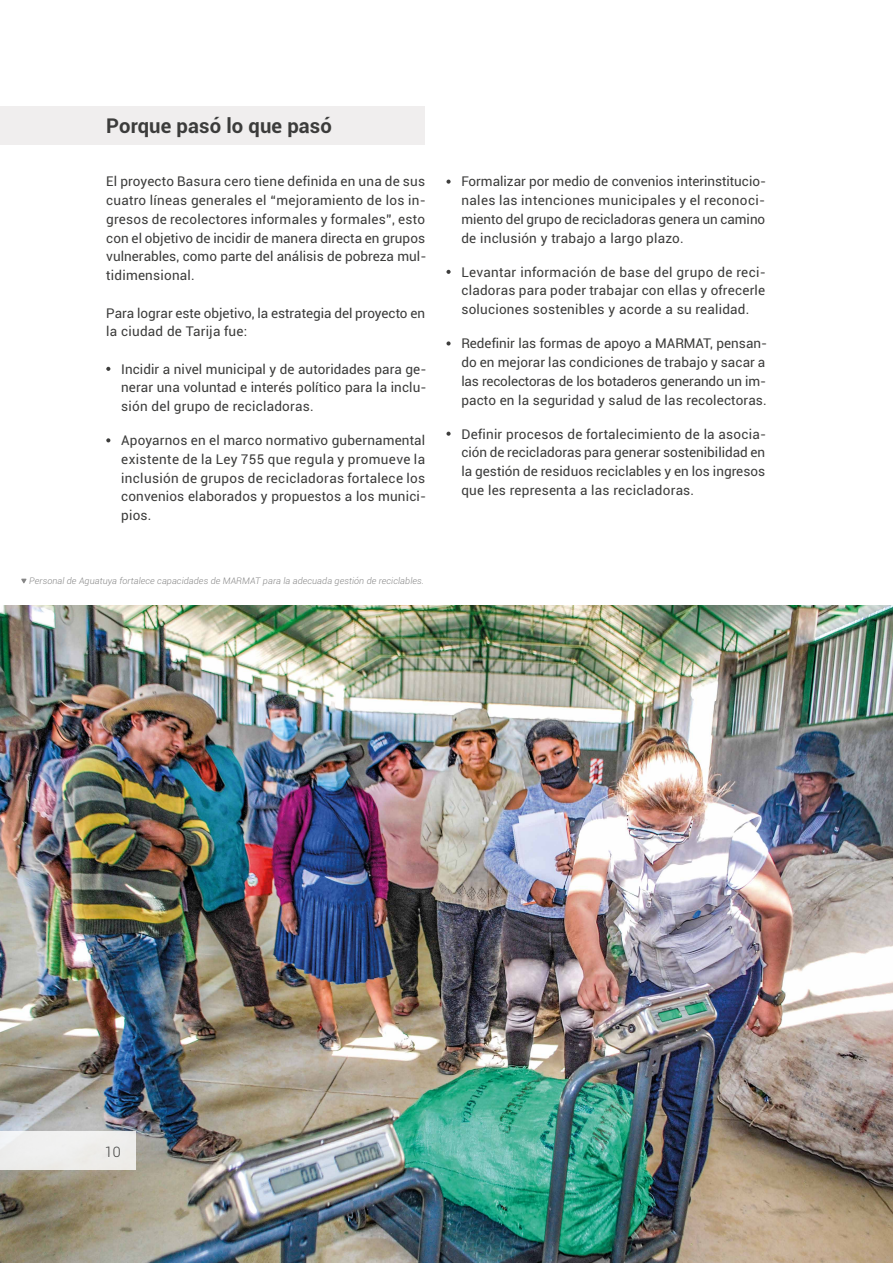
<style>
.page{position:relative;width:893px;height:1263px;background:#fff}
.page>*{position:absolute;margin:0;border:0;box-sizing:border-box;transform-origin:0 0}
.t1{font:700 20.25px "Roboto";letter-spacing:.005em;color:#3c3c3b}
.t2{font:300 14.25px "Roboto";color:#3c3c3b}
.t3{font:13.5px/18.8px "Roboto";letter-spacing:.01em;color:#3c3c3b;text-align:justify}
.t4{font:italic 300 9px "Roboto";letter-spacing:.01em;color:#868686}
</style>
<div class="page">
<img style="left:0;top:605px;width:893px;height:658px">
<svg style="left:21px;top:579px;width:6px;height:4px"></svg>
<div style="left:0;top:106px;width:425px;height:39px;background:#f0eeee"></div>
<svg style="left:106px;top:367px;width:4px;height:4px"></svg>
<svg style="left:106px;top:438px;width:4px;height:4px"></svg>
<svg style="left:446px;top:180px;width:5px;height:4px"></svg>
<svg style="left:446px;top:270px;width:5px;height:4px"></svg>
<svg style="left:446px;top:341px;width:5px;height:4px"></svg>
<svg style="left:446px;top:432px;width:5px;height:4px"></svg>
<div style="left:0;top:1132px;width:135px;height:38px;background:#eeeeec"></div>
<h1 class="t1" style="left:106px;top:111px;width:227px">Porque pasó lo que pasó</h1>
<h1 class="t1" style="left:119px;top:111px;width:109px">resentación</h1>
<p class="t3" style="left:106px;top:172px;width:322px">El proyecto Basura cero tiene definida en una de sus cuatro líneas generales el “mejoramiento de los in&shy;gresos de recolectores informales y formales”, esto con el objetivo de incidir de manera directa en grupos vulnerables, como parte del análisis de pobreza mul&shy;tidimensional.</p>
<p class="t3" style="left:106px;top:303px;width:320px">Para lograr este objetivo, la estrategia del proyecto en la ciudad de Tarija fue:</p>
<p class="t3" style="left:121px;top:359px;width:307px">Incidir a nivel municipal y de autoridades para ge&shy;nerar una voluntad e interés político para la inclu&shy;sión del grupo de recicladoras.</p>
<p class="t3" style="left:121px;top:430px;width:306px">Apoyarnos en el marco normativo gubernamental existente de la Ley 755 que regula y promueve la inclusión de grupos de recicladoras fortalece los convenios elaborados y propuestos a los munici&shy;pios.</p>
<p class="t4" style="left:29px;top:574px;width:396px">Personal de Aguatuya fortalece capacidades de MARMAT para la adecuada gestión de reciclables.</p>
<p class="t3" style="left:461px;top:172px;width:306px">Formalizar por medio de convenios interinstitucio&shy;nales las intenciones municipales y el reconoci&shy;miento del grupo de recicladoras genera un camino de inclusión y trabajo a largo plazo.</p>
<p class="t3" style="left:461px;top:262px;width:306px">Levantar información de base del grupo de reci&shy;cladoras para poder trabajar con ellas y ofrecerle soluciones sostenibles y acorde a su realidad.</p>
<p class="t3" style="left:461px;top:334px;width:307px;text-align:left">Redefinir las formas de apoyo a MARMAT, pensan&shy;do en mejorar las condiciones de trabajo y sacar a las recolectoras de los botaderos generando un im&shy;pacto en la seguridad y salud de las recolectoras.</p>
<p class="t3" style="left:461px;top:424px;width:306px">Definir procesos de fortalecimiento de la asocia&shy;ción de recicladoras para generar sostenibilidad en la gestión de residuos reciclables y en los ingresos que les representa a las recicladoras.</p>
<p class="t2" style="left:105px;top:1142px;width:17px">10</p>
</div>
